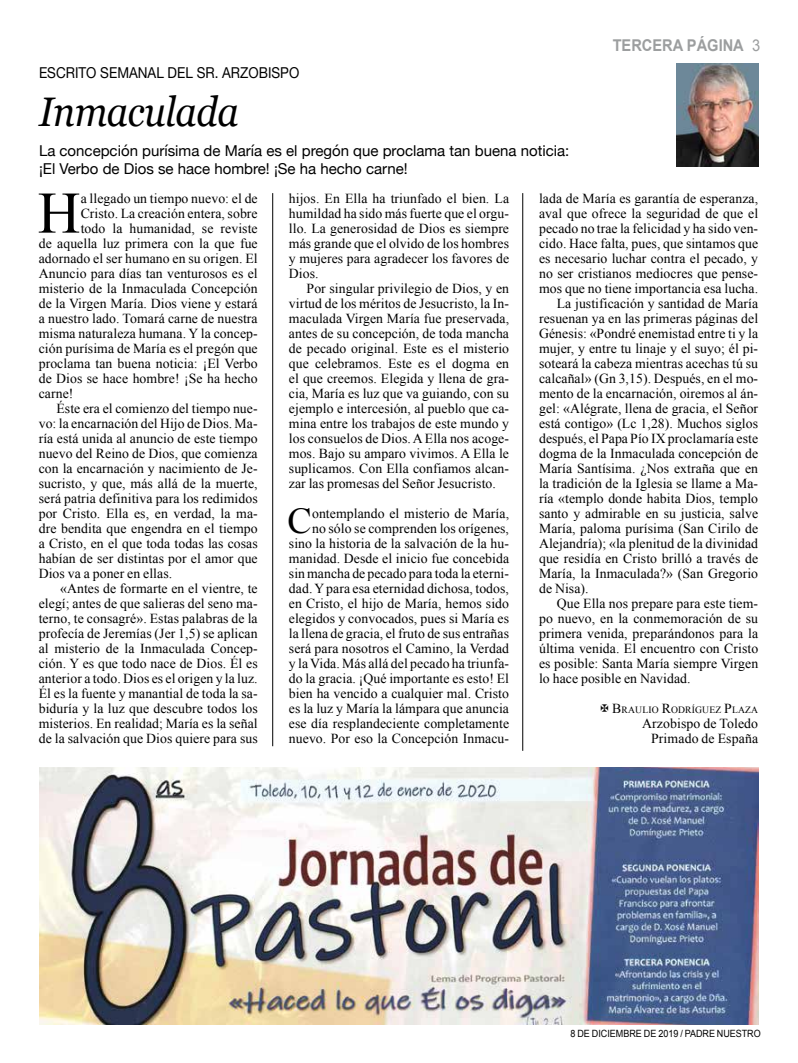
<style>
.page{position:relative;width:798px;height:1063px;background:#fff}
.page>*{position:absolute;margin:0;border:0;box-sizing:border-box;transform-origin:0 0}
.t1{font:59px "Times New Roman";color:#000}
.t2{font:italic 41.25px "Georgia";letter-spacing:-.01em;color:#000;scale:.9 1}
.t3{font:36.38px "Times New Roman";color:#000}
.t4{font:700 16.25px "Arial";color:#9c9e9f;scale:.9 1}
.t5{font:15px/17.5px "Helvetica Neue";color:#000}
.t6{font:15px "Helvetica Neue";color:#000;scale:.9 1}
.t7{font:13.75px/15px "Times New Roman";letter-spacing:.005em;color:#000;text-align:justify}
.t8{font:10px "Arial";color:#000;scale:.9 1}
.t9{font:9.62px "Times New Roman";letter-spacing:.015em;color:#000}
.s1{font-weight:400}
.s2{font-size:13.75px}
</style>
<div class="page">
<img style="left:676px;top:64px;width:82px;height:102px">
<hr style="left:522px;top:193px;width:1px;height:558px;background:#000">
<hr style="left:272px;top:193px;width:1px;height:553px;background:#000">
<img style="left:39px;top:767px;width:719px;height:257px">
<p class="t6" style="left:39px;top:62px;width:290px">ESCRITO SEMANAL DEL SR. ARZOBISPO</p>
<h2 class="t2" style="left:39px;top:81px;width:223px">Inmaculada</h2>
<p class="t5" style="left:39px;top:143px;width:531px">La concepción purísima de María es el pregón que proclama tan buena noticia: ¡El Verbo de Dios se hace hombre! ¡Se ha hecho carne!</p>
<p class="t4" style="left:612px;top:34px;width:165px">TERCERA PÁGINA <span class="s1">3</span></p>
<h1 class="t1" style="left:38px;top:173px;width:44px">H</h1>
<p class="t7" style="left:81px;top:190px;width:178px">a llegado un tiempo nuevo: el de</p>
<p class="t7" style="left:81px;top:205px;width:178px">Cristo. La creación entera, sobre</p>
<p class="t7" style="left:81px;top:220px;width:178px">todo la humanidad, se reviste</p>
<p class="t7" style="left:39px;top:235px;width:220px">de aquella luz primera con la que fue</p>
<p class="t7" style="left:39px;top:250px;width:220px">adornado el ser humano en su origen. El</p>
<p class="t7" style="left:39px;top:265px;width:220px">Anuncio para días tan venturosos es el</p>
<p class="t7" style="left:39px;top:280px;width:220px">misterio de la Inmaculada Concepción</p>
<p class="t7" style="left:39px;top:295px;width:220px">de la Virgen María. Dios viene y estará</p>
<p class="t7" style="left:39px;top:310px;width:220px">a nuestro lado. Tomará carne de nuestra</p>
<p class="t7" style="left:39px;top:325px;width:220px">misma naturaleza humana. Y la concep-</p>
<p class="t7" style="left:39px;top:340px;width:220px">ción purísima de María es el pregón que</p>
<p class="t7" style="left:39px;top:355px;width:220px">proclama tan buena noticia: ¡El Verbo</p>
<p class="t7" style="left:39px;top:370px;width:220px">de Dios se hace hombre! ¡Se ha hecho</p>
<p class="t7" style="left:39px;top:385px;width:36px">carne!</p>
<p class="t7" style="left:56px;top:400px;width:203px">Éste era el comienzo del tiempo nue-</p>
<p class="t7" style="left:39px;top:415px;width:220px">vo: la encarnación del Hijo de Dios. Ma-</p>
<p class="t7" style="left:39px;top:430px;width:220px">ría está unida al anuncio de este tiempo</p>
<p class="t7" style="left:39px;top:445px;width:220px">nuevo del Reino de Dios, que comienza</p>
<p class="t7" style="left:39px;top:460px;width:220px">con la encarnación y nacimiento de Je-</p>
<p class="t7" style="left:39px;top:475px;width:220px">sucristo, y que, más allá de la muerte,</p>
<p class="t7" style="left:39px;top:490px;width:220px">será patria definitiva para los redimidos</p>
<p class="t7" style="left:39px;top:505px;width:220px">por Cristo. Ella es, en verdad, la ma-</p>
<p class="t7" style="left:39px;top:520px;width:220px">dre bendita que engendra en el tiempo</p>
<p class="t7" style="left:39px;top:535px;width:220px">a Cristo, en el que toda todas las cosas</p>
<p class="t7" style="left:39px;top:550px;width:220px">habían de ser distintas por el amor que</p>
<p class="t7" style="left:39px;top:565px;width:135px">Dios va a poner en ellas.</p>
<p class="t7" style="left:60px;top:580px;width:199px">«Antes de formarte en el vientre, te</p>
<p class="t7" style="left:39px;top:595px;width:220px">elegí; antes de que salieras del seno ma-</p>
<p class="t7" style="left:39px;top:610px;width:220px">terno, te consagré». Estas palabras de la</p>
<p class="t7" style="left:39px;top:625px;width:220px">profecía de Jeremías (Jer 1,5) se aplican</p>
<p class="t7" style="left:39px;top:640px;width:220px">al misterio de la Inmaculada Concep-</p>
<p class="t7" style="left:39px;top:655px;width:220px">ción. Y es que todo nace de Dios. Él es</p>
<p class="t7" style="left:39px;top:670px;width:220px">anterior a todo. Dios es el origen y la luz.</p>
<p class="t7" style="left:39px;top:685px;width:220px">Él es la fuente y manantial de toda la sa-</p>
<p class="t7" style="left:39px;top:700px;width:220px">biduría y la luz que descubre todos los</p>
<p class="t7" style="left:39px;top:715px;width:220px">misterios. En realidad; María es la señal</p>
<p class="t7" style="left:39px;top:730px;width:220px">de la salvación que Dios quiere para sus</p>
<p class="t7" style="left:289px;top:190px;width:221px">hijos. En Ella ha triunfado el bien. La humildad ha sido más fuerte que el orgu&shy;llo. La generosidad de Dios es siempre más grande que el olvido de los hombres y mujeres para agradecer los favores de Dios.</p>
<p class="t7" style="left:289px;top:280px;width:222px;text-indent:18px">Por singular privilegio de Dios, y en virtud de los méritos de Jesucristo, la In&shy;maculada Virgen María fue preservada, antes de su concepción, de toda mancha de pecado original. Este es el misterio que celebramos. Este es el dogma en el que creemos. Elegida y llena de gra&shy;cia, María es luz que va guiando, con su ejemplo e intercesión, al pueblo que ca&shy;mina entre los trabajos de este mundo y los consuelos de Dios. A Ella nos acoge&shy;mos. Bajo su amparo vivimos. A Ella le suplicamos. Con Ella confiamos alcan&shy;zar las promesas del Señor Jesucristo.</p>
<h3 class="t3" style="left:287px;top:496px;width:26px">C</h3>
<p class="t7" style="left:289px;top:505px;width:222px;text-align:right">ontemplando el misterio de María,<br>no sólo se comprenden los orígenes, sino la historia de la salvación de la hu&shy;manidad. Desde el inicio fue concebida sin mancha de pecado para toda la eterni&shy;dad. Y para esa eternidad dichosa, todos, en Cristo, el hijo de María, hemos sido elegidos y convocados, pues si María es la llena de gracia, el fruto de sus entrañas será para nosotros el Camino, la Verdad y la Vida. Más allá del pecado ha triunfa&shy;do la gracia. ¡Qué importante es esto! El bien ha vencido a cualquier mal. Cristo es la luz y María la lámpara que anuncia ese día resplandeciente completamente nuevo. Por eso la Concepción Inmacu-</p>
<p class="t7" style="left:539px;top:190px;width:220px">lada de María es garantía de esperanza,</p>
<p class="t7" style="left:539px;top:205px;width:220px">aval que ofrece la seguridad de que el</p>
<p class="t7" style="left:539px;top:220px;width:220px">pecado no trae la felicidad y ha sido ven-</p>
<p class="t7" style="left:539px;top:235px;width:220px">cido. Hace falta, pues, que sintamos que</p>
<p class="t7" style="left:539px;top:250px;width:220px">es necesario luchar contra el pecado, y</p>
<p class="t7" style="left:539px;top:265px;width:220px">no ser cristianos mediocres que pense-</p>
<p class="t7" style="left:539px;top:280px;width:220px">mos que no tiene importancia esa lucha.</p>
<p class="t7" style="left:556px;top:295px;width:203px">La justificación y santidad de María</p>
<p class="t7" style="left:539px;top:310px;width:220px">resuenan ya en las primeras páginas del</p>
<p class="t7" style="left:539px;top:325px;width:220px">Génesis: «Pondré enemistad entre ti y la</p>
<p class="t7" style="left:539px;top:340px;width:220px">mujer, y entre tu linaje y el suyo; él pi-</p>
<p class="t7" style="left:539px;top:355px;width:220px">soteará la cabeza mientras acechas tú su</p>
<p class="t7" style="left:539px;top:370px;width:220px">calcañal» (Gn 3,15). Después, en el mo-</p>
<p class="t7" style="left:539px;top:385px;width:220px">mento de la encarnación, oiremos al án-</p>
<p class="t7" style="left:539px;top:400px;width:220px">gel: «Alégrate, llena de gracia, el Señor</p>
<p class="t7" style="left:539px;top:415px;width:220px">está contigo» (Lc 1,28). Muchos siglos</p>
<p class="t7" style="left:539px;top:430px;width:220px">después, el Papa Pío IX proclamaría este</p>
<p class="t7" style="left:539px;top:445px;width:220px">dogma de la Inmaculada concepción de</p>
<p class="t7" style="left:539px;top:460px;width:220px">María Santísima. ¿Nos extraña que en</p>
<p class="t7" style="left:539px;top:475px;width:220px">la tradición de la Iglesia se llame a Ma-</p>
<p class="t7" style="left:539px;top:490px;width:220px">ría «templo donde habita Dios, templo</p>
<p class="t7" style="left:539px;top:505px;width:220px">santo y admirable en su justicia, salve</p>
<p class="t7" style="left:539px;top:520px;width:220px">María, paloma purísima (San Cirilo de</p>
<p class="t7" style="left:539px;top:535px;width:220px">Alejandría); «la plenitud de la divinidad</p>
<p class="t7" style="left:539px;top:550px;width:220px">que residía en Cristo brilló a través de</p>
<p class="t7" style="left:539px;top:565px;width:220px">María, la Inmaculada?» (San Gregorio</p>
<p class="t7" style="left:539px;top:580px;width:51px">de Nisa).</p>
<p class="t7" style="left:556px;top:595px;width:203px">Que Ella nos prepare para este tiem-</p>
<p class="t7" style="left:539px;top:610px;width:220px">po nuevo, en la conmemoración de su</p>
<p class="t7" style="left:539px;top:625px;width:220px">primera venida, preparándonos para la</p>
<p class="t7" style="left:539px;top:640px;width:220px">última venida. El encuentro con Cristo</p>
<p class="t7" style="left:539px;top:655px;width:220px">es posible: Santa María siempre Virgen</p>
<p class="t7" style="left:539px;top:670px;width:153px">lo hace posible en Navidad.</p>
<p class="t9" style="left:612px;top:703px;width:147px"><span class="s2">B</span>RAULIO <span class="s2">R</span>ODRÍGUEZ <span class="s2">P</span>LAZA</p>
<p class="t7" style="left:641px;top:715px;width:117px;text-align:right">Arzobispo de Toledo<br>Primado de España</p>
<p class="t8" style="left:570px;top:1027px;width:213px">8 DE DICIEMBRE DE 2019 / PADRE NUESTRO</p>
</div>
